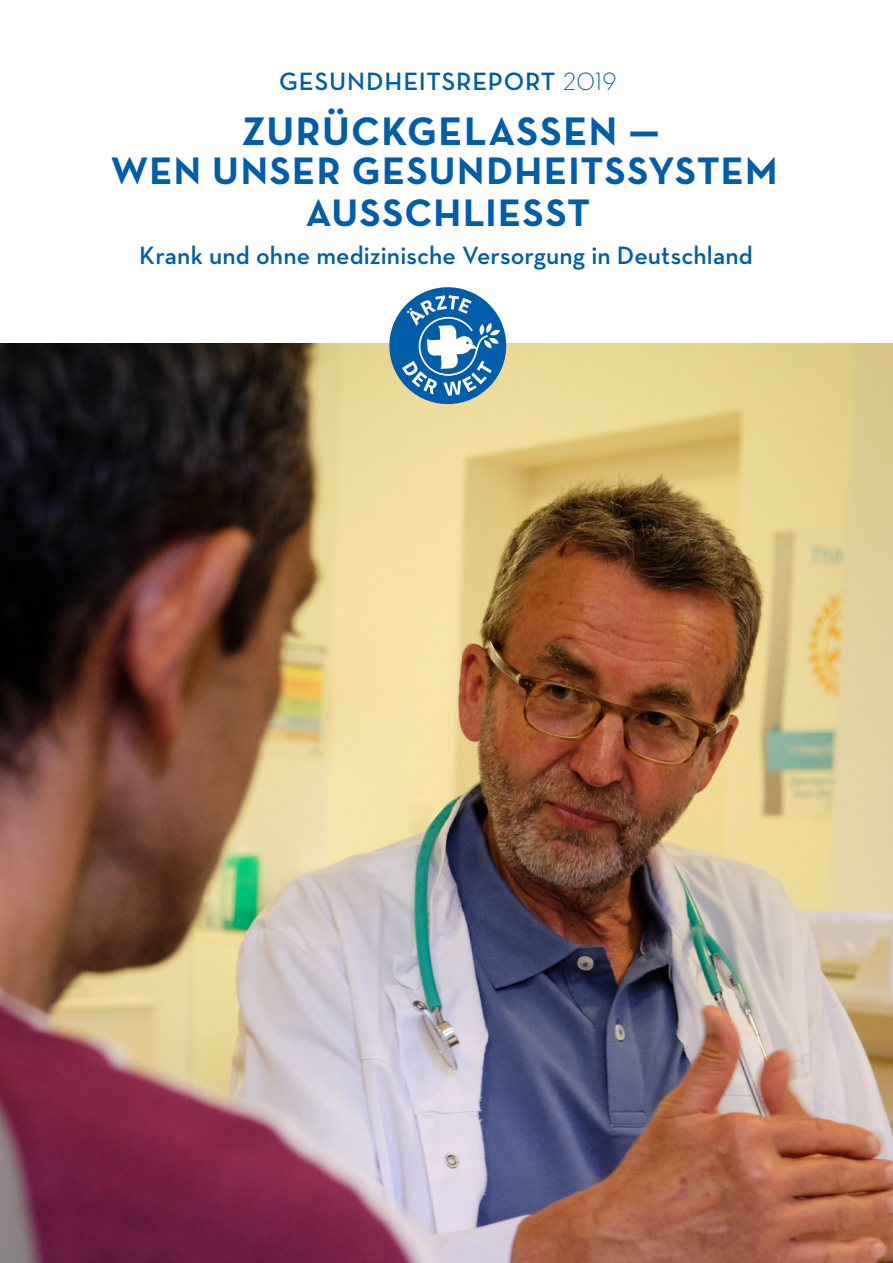
<style>
.page{position:relative;width:893px;height:1263px;background:#fff}
.page>*{position:absolute;margin:0;border:0;box-sizing:border-box;transform-origin:0 0}
.t1{font:700 40.5px "Neutraface Text";letter-spacing:.035em;color:#005da9}
.t2{font:700 39px/42.3px "Neutraface Text";letter-spacing:.035em;color:#005da9;text-align:center}
.t3{font:600 25.5px "Neutraface Text";letter-spacing:.005em;color:#005da9}
.t4{font:600 25.5px "Neutraface Text";letter-spacing:.03em;color:#005da9}
.s1{font-weight:300}
</style>
<div class="page">
<img style="left:0;top:344px;width:893px;height:919px">
<svg style="left:385px;top:287px;width:122px;height:119px"></svg>
<p class="t4" style="left:279px;top:65px;width:339px">GESUNDHEITSREPORT <span class="s1">2019</span></p>
<h1 class="t1" style="left:242px;top:105px;width:419px">ZURÜCKGELASSEN —</h1>
<h2 class="t2" style="left:111px;top:149px;width:668px">WEN UNSER GESUNDHEITSSYSTEM<br>AUSSCHLIESST</h2>
<p class="t3" style="left:139px;top:239px;width:615px">Krank und ohne medizinische Versorgung in Deutschland</p>
</div>
